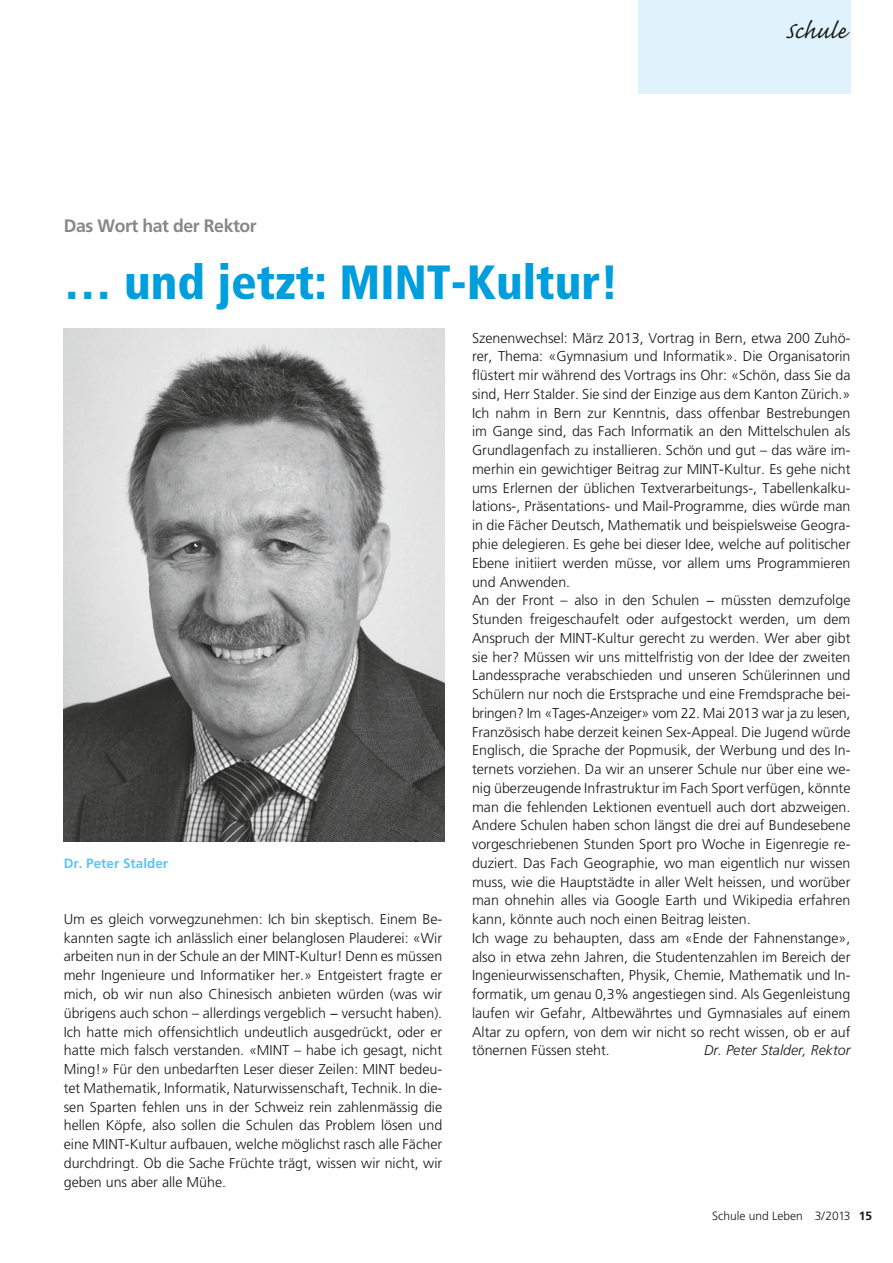
<style>
.page{position:relative;width:893px;height:1263px;background:#fff}
.page>*{position:absolute;margin:0;border:0;box-sizing:border-box;transform-origin:0 0}
.t1{font:900 condensed 48px "Frutiger";color:#009edd}
.t2{font:30px "Caflisch Script";color:#181817}
.t3{font:700 18px "Frutiger";letter-spacing:-.025em;color:#878787}
.t4{font:300 14.25px/18.8px "Frutiger";color:#181817;text-align:justify}
.t5{font:italic 300 14.25px "Frutiger";color:#181817}
.t6{font:700 13.5px "Frutiger";color:#5ec5f1}
.t7{font:300 12px "Frutiger";color:#181817}
.s1{font-weight:700}
</style>
<div class="page">
<div style="left:638px;top:0;width:212px;height:94px;background:#e0f3fd"></div>
<img style="left:64px;top:329px;width:381px;height:513px">
<p class="t3" style="left:64px;top:215px;width:194px">Das Wort hat der Rektor</p>
<h1 class="t1" style="left:64px;top:253px;width:556px">… und jetzt: MINT-Kultur!</h1>
<h2 class="t2" style="left:785px;top:16px;width:62px">Schule</h2>
<p class="t6" style="left:64px;top:855px;width:106px">Dr. Peter Stalder</p>
<p class="t4" style="left:64px;top:910px;width:380px">Um es gleich vorwegzunehmen: Ich bin skeptisch. Einem Be&shy;kannten sagte ich anlässlich einer belanglosen Plauderei: «Wir arbeiten nun in der Schule an der MINT-Kultur! Denn es müssen mehr Ingenieure und Informatiker her.» Entgeistert fragte er mich, ob wir nun also Chinesisch anbieten würden (was wir übrigens auch schon – allerdings vergeblich − versucht haben).<br>Ich hatte mich offensichtlich undeutlich ausgedrückt, oder er hatte mich falsch verstanden. «MINT – habe ich gesagt, nicht Ming!» Für den unbedarften Leser dieser Zeilen: MINT bedeu&shy;tet Mathematik, Informatik, Naturwissenschaft, Technik. In die&shy;sen Sparten fehlen uns in der Schweiz rein zahlenmässig die hellen Köpfe, also sollen die Schulen das Problem lösen und eine MINT-Kultur aufbauen, welche möglichst rasch alle Fächer durchdringt. Ob die Sache Früchte trägt, wissen wir nicht, wir geben uns aber alle Mühe.</p>
<p class="t4" style="left:472px;top:329px;width:380px;text-align:left">Szenenwechsel: März 2013, Vortrag in Bern, etwa 200 Zuhö&shy;rer, Thema: «Gymnasium und Informatik». Die Organisatorin flüstert mir während des Vortrags ins Ohr: «Schön, dass Sie da sind, Herr Stalder. Sie sind der Einzige aus dem Kanton Zürich.» Ich nahm in Bern zur Kenntnis, dass offenbar Bestrebungen im Gange sind, das Fach Informatik an den Mittelschulen als Grundlagenfach zu installieren. Schön und gut – das wäre im&shy;merhin ein gewichtiger Beitrag zur MINT-Kultur. Es gehe nicht ums Erlernen der üblichen Textverarbeitungs-, Tabellenkalku&shy;lations-, Präsentations- und Mail-Programme, dies würde man in die Fächer Deutsch, Mathematik und beispielsweise Geogra&shy;phie delegieren. Es gehe bei dieser Idee, welche auf politischer Ebene initiiert werden müsse, vor allem ums Programmieren und Anwenden.<br>An der Front – also in den Schulen − müssten demzufolge Stunden freigeschaufelt oder aufgestockt werden, um dem Anspruch der MINT-Kultur gerecht zu werden. Wer aber gibt sie her? Müssen wir uns mittelfristig von der Idee der zweiten Landessprache verabschieden und unseren Schülerinnen und Schülern nur noch die Erstsprache und eine Fremdsprache bei&shy;bringen? Im «Tages-Anzeiger» vom 22. Mai 2013 war ja zu lesen, Französisch habe derzeit keinen Sex-Appeal. Die Jugend würde Englisch, die Sprache der Popmusik, der Werbung und des In&shy;ternets vorziehen. Da wir an unserer Schule nur über eine we&shy;nig überzeugende Infrastruktur im Fach Sport verfügen, könnte man die fehlenden Lektionen eventuell auch dort abzweigen.<br>Andere Schulen haben schon längst die drei auf Bundesebene vorgeschriebenen Stunden Sport pro Woche in Eigenregie re&shy;duziert. Das Fach Geographie, wo man eigentlich nur wissen muss, wie die Hauptstädte in aller Welt heissen, und worüber man ohnehin alles via Google Earth und Wikipedia erfahren kann, könnte auch noch einen Beitrag leisten.<br>Ich wage zu behaupten, dass am «Ende der Fahnenstange», also in etwa zehn Jahren, die Studentenzahlen im Bereich der Ingenieurwissenschaften, Physik, Chemie, Mathematik und In&shy;formatik, um genau 0,3% angestiegen sind. Als Gegenleistung laufen wir Gefahr, Altbewährtes und Gymnasiales auf einem Altar zu opfern, von dem wir nicht so recht wissen, ob er auf tönernen Füssen steht.</p>
<p class="t5" style="left:704px;top:1042px;width:148px">Dr. Peter Stalder, Rektor</p>
<p class="t7" style="left:712px;top:1209px;width:162px">Schule und Leben 3/2013 <span class="s1">15</span></p>
</div>
